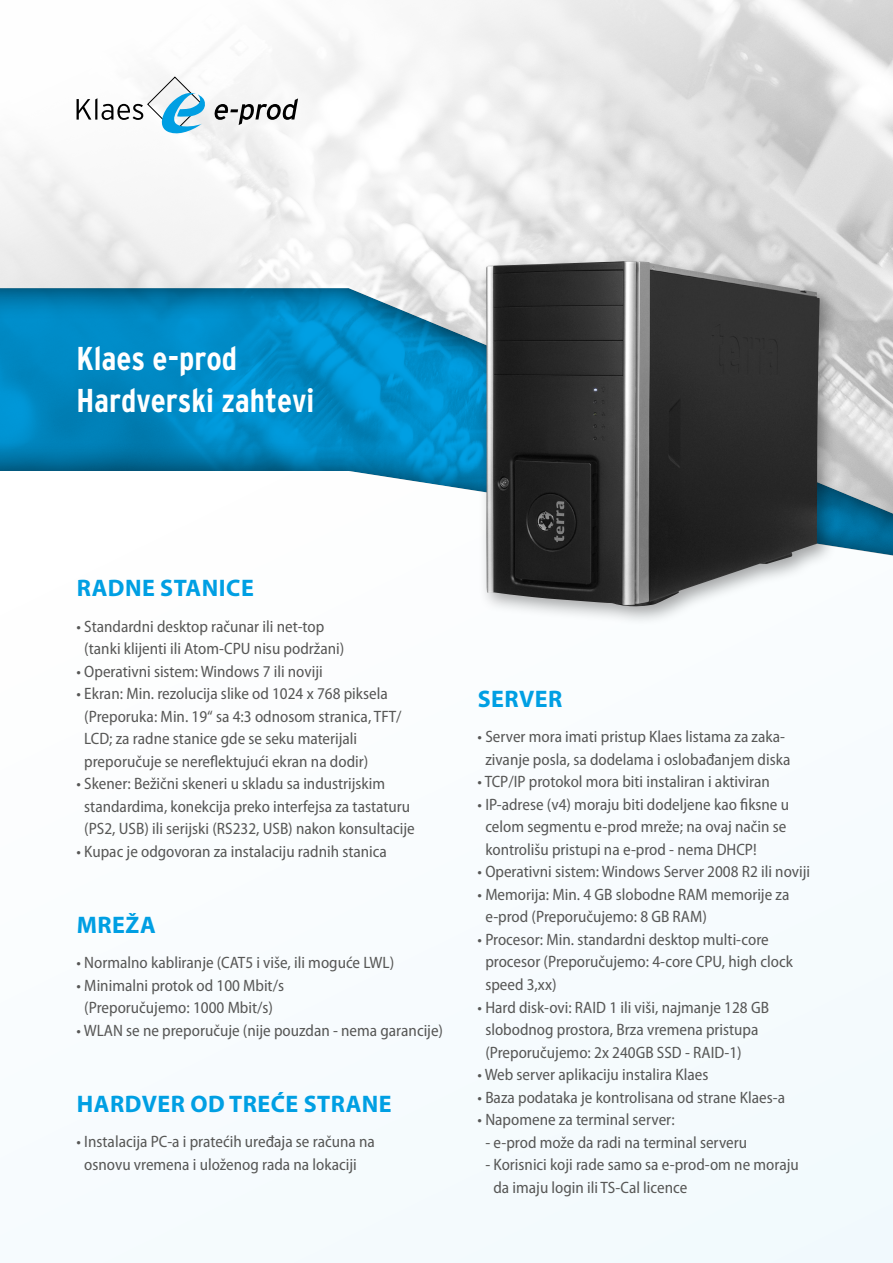
<style>
.page{position:relative;width:893px;height:1263px;background:#fff}
.page>*{position:absolute;margin:0;border:0;box-sizing:border-box;transform-origin:0 0}
.t1{font:700 condensed 33px/42px "Interstate";color:#fff}
.t2{font:700 24px "Myriad Pro";letter-spacing:.02em;color:#009fe3}
.t3{font:semi-condensed 16.5px/22.5px "Myriad Pro";color:#575756}
</style>
<div class="page">
<div style="left:294px;top:971px;width:599px;height:292px;background:#f4fafd"></div>
<div style="left:0;top:287px;width:893px;height:275px;background:#000;opacity:.7"></div>
<svg style="left:77px;top:76px;width:129px;height:60px"></svg>
<svg style="left:214px;top:98px;width:84px;height:27px"></svg>
<div style="left:478px;top:253px;width:362px;height:373px;background:#000;opacity:.35"></div>
<img style="left:486px;top:261px;width:334px;height:348px">
<h1 class="t1" style="left:77px;top:337px;width:239px">Klaes e-prod<br>Hardverski zahtevi</h1>
<h2 class="t2" style="left:77px;top:573px;width:179px">RADNE STANICE</h2>
<p class="t3" style="left:84px;top:615px;width:262px;text-indent:-8px">• Standardni desktop računar ili net-top (tanki klijenti ili Atom-CPU nisu podržani)</p>
<p class="t3" style="left:77px;top:660px;width:248px">• Operativni sistem: Windows 7 ili noviji</p>
<p class="t3" style="left:84px;top:683px;width:319px;text-indent:-8px">• Ekran: Min. rezolucija slike od 1024 x 768 piksela (Preporuka: Min. 19“ sa 4:3 odnosom stranica, TFT/ LCD; za radne stanice gde se seku materijali preporučuje se nereflektujući ekran na dodir)</p>
<p class="t3" style="left:84px;top:773px;width:332px;text-indent:-8px">• Skener: Bežični skeneri u skladu sa industrijskim standardima, konekcija preko interfejsa za tastaturu (PS2, USB) ili serijski (RS232, USB) nakon konsultacije</p>
<p class="t3" style="left:77px;top:840px;width:312px">• Kupac je odgovoran za instalaciju radnih stanica</p>
<h2 class="t2" style="left:77px;top:909px;width:81px">MREŽA</h2>
<p class="t3" style="left:77px;top:952px;width:319px">• Normalno kabliranje (CAT5 i više, ili moguće LWL)</p>
<p class="t3" style="left:77px;top:974px;width:209px;text-align:center">• Minimalni protok od 100 Mbit/s (Preporučujemo: 1000 Mbit/s)</p>
<p class="t3" style="left:77px;top:1019px;width:368px">• WLAN se ne preporučuje (nije pouzdan - nema garancije)</p>
<h2 class="t2" style="left:77px;top:1088px;width:316px">HARDVER OD TREĆE STRANE</h2>
<p class="t3" style="left:84px;top:1131px;width:292px;text-indent:-8px">• Instalacija PC-a i pratećih uređaja se računa na osnovu vremena i uloženog rada na lokaciji</p>
<h2 class="t2" style="left:478px;top:683px;width:86px">SERVER</h2>
<p class="t3" style="left:478px;top:726px;width:314px;text-align:center">• Server mora imati pristup Klaes listama za zaka&shy;zivanje posla, sa dodelama i oslobađanjem diska</p>
<p class="t3" style="left:478px;top:771px;width:294px">• TCP/IP protokol mora biti instaliran i aktiviran</p>
<p class="t3" style="left:485px;top:793px;width:305px;text-indent:-8px">• IP-adrese (v4) moraju biti dodeljene kao fiksne u celom segmentu e-prod mreže; na ovaj način se kontrolišu pristupi na e-prod - nema DHCP!</p>
<p class="t3" style="left:478px;top:861px;width:334px">• Operativni sistem: Windows Server 2008 R2 ili noviji</p>
<p class="t3" style="left:485px;top:883px;width:306px;text-indent:-8px">• Memorija: Min. 4 GB slobodne RAM memorije za e-prod (Preporučujemo: 8 GB RAM)</p>
<p class="t3" style="left:485px;top:928px;width:309px;text-indent:-8px">• Procesor: Min. standardni desktop multi-core procesor (Preporučujemo: 4-core CPU, high clock speed 3,xx)</p>
<p class="t3" style="left:485px;top:996px;width:285px;text-indent:-8px">• Hard disk-ovi: RAID 1 ili viši, najmanje 128 GB slobodnog prostora, Brza vremena pristupa (Preporučujemo: 2x 240GB SSD - RAID-1)</p>
<p class="t3" style="left:478px;top:1063px;width:232px">• Web server aplikaciju instalira Klaes</p>
<p class="t3" style="left:478px;top:1086px;width:309px">• Baza podataka je kontrolisana od strane Klaes-a</p>
<p class="t3" style="left:478px;top:1108px;width:199px">• Napomene za terminal server:</p>
<p class="t3" style="left:485px;top:1131px;width:263px">- e-prod može da radi na terminal serveru</p>
<p class="t3" style="left:493px;top:1153px;width:307px;text-indent:-8px">- Korisnici koji rade samo sa e-prod-om ne moraju da imaju login ili TS-Cal licence</p>
</div>
